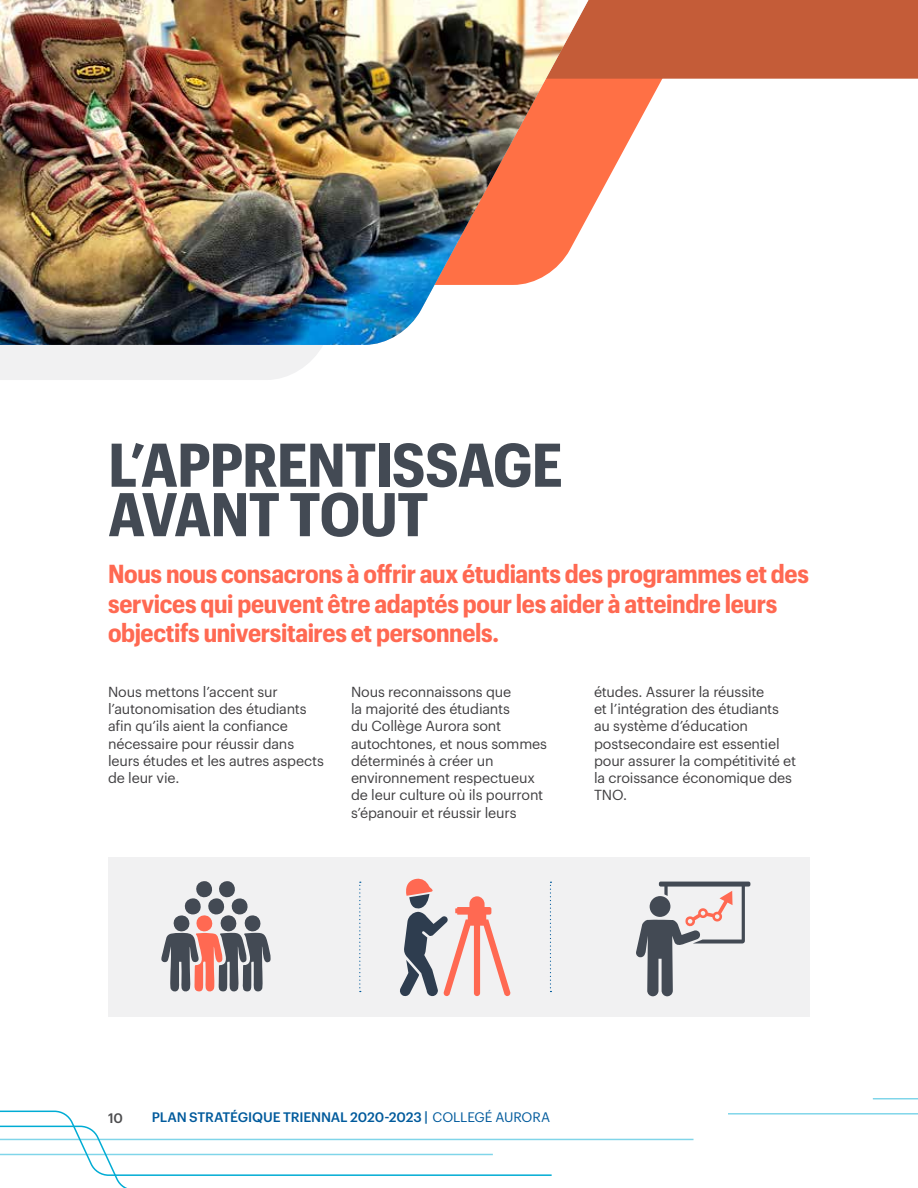
<style>
.page{position:relative;width:918px;height:1188px;background:#fff}
.page>*{position:absolute;margin:0;border:0;box-sizing:border-box;transform-origin:0 0}
.t1{font:700 60.3px/49.5px "Graphik Compact";letter-spacing:-.015em;color:#434a54}
.t2{font:700 25.5px/30px "Graphik Compact";letter-spacing:-.015em;color:#ff6952}
.t3{font:14.25px/17.2px "Graphik";letter-spacing:-.01em;color:#414042}
.t4{font:500 13.5px "Graphik";letter-spacing:-.015em;color:#005a9c}
.t5{font:500 13.5px "Graphik";color:#4d4d4f}
.s1{font-family:"Gotham";font-weight:700;color:#2673ab}
.s2{font-weight:400}
</style>
<div class="page">
<svg style="left:728px;top:1098px;width:190px;height:17px"></svg>
<svg style="left:0;top:1110px;width:553px;height:78px"></svg>
<hr style="left:0;top:1139px;width:694px;height:1px;background:#00acd4">
<hr style="left:0;top:1154px;width:493px;height:1px;background:#00acd4">
<svg style="left:596px;top:131px;width:38px;height:71px"></svg>
<svg style="left:596px;top:0;width:322px;height:131px;fill:#c45c38"></svg>
<div style="left:108px;top:858px;width:702px;height:159px;background:#f1f1f2"></div>
<svg style="left:161px;top:881px;width:110px;height:111px"></svg>
<svg style="left:636px;top:882px;width:114px;height:114px"></svg>
<svg style="left:359px;top:882px;width:2px;height:110px"></svg>
<svg style="left:550px;top:882px;width:1px;height:110px"></svg>
<div style="left:0;top:345px;width:323px;height:35px;background:#f1f1f2"></div>
<img style="left:0;top:0;width:588px;height:345px">
<svg style="left:400px;top:878px;width:111px;height:119px"></svg>
<h1 class="t1" style="left:108px;top:435px;width:456px">L’APPRENTISSAGE<br>AVANT TOUT</h1>
<h2 class="t2" style="left:108px;top:556px;width:702px">Nous nous consacrons à offrir aux étudiants des programmes et des services qui peuvent être adaptés pour les aider à atteindre leurs objectifs universitaires et personnels.</h2>
<p class="t3" style="left:108px;top:682px;width:217px">Nous mettons l’accent sur l’autonomisation des étudiants afin qu’ils aient la confiance nécessaire pour réussir dans leurs études et les autres aspects de leur vie.</p>
<p class="t3" style="left:351px;top:682px;width:198px">Nous reconnaissons que<br>la majorité des étudiants<br>du Collège Aurora sont autochtones, et nous sommes déterminés à créer un environnement respectueux de leur culture où ils pourront s’épanouir et réussir leurs</p>
<p class="t3" style="left:594px;top:682px;width:204px">études. Assurer la réussite<br>et l’intégration des étudiants au système d’éducation postsecondaire est essentiel pour assurer la compétitivité et la croissance économique des<br>TNO.</p>
<p class="t5" style="left:108px;top:1108px;width:16px">10</p>
<p class="t4" style="left:152px;top:1107px;width:400px">PLAN STRATÉGIQUE TRIENNAL 2020-2023 <span class="s1">|</span> <span class="s2">COLLEGÉ AURORA</span></p>
</div>
